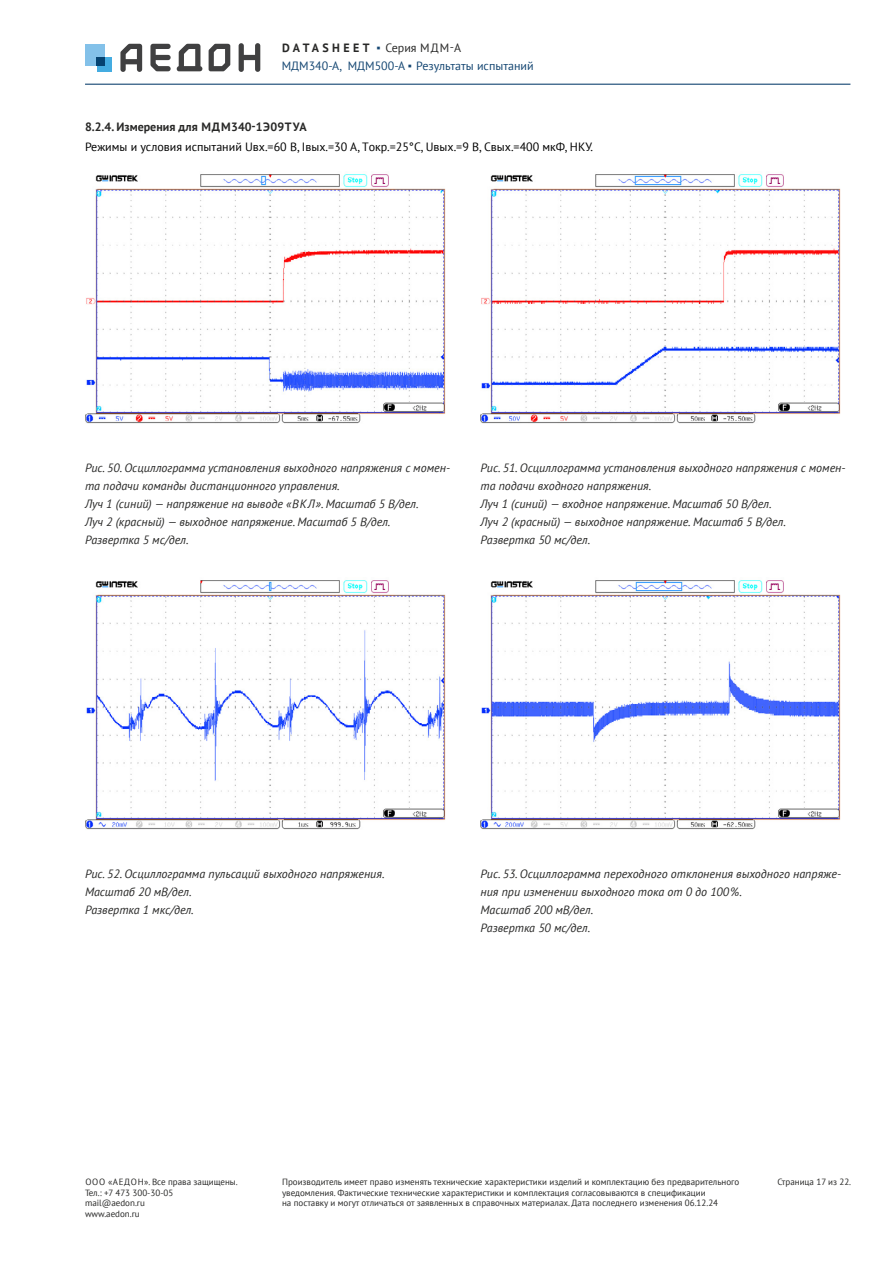
<style>
.page{position:relative;width:893px;height:1263px;background:#fff}
.page>*{position:absolute;margin:0;border:0;box-sizing:border-box;transform-origin:0 0}
.t1{font:italic 12px/18px "PT Sans";color:#282827}
.t2{font:12px "PT Sans";color:#000}
.t3{font:12px "PT Sans";color:#144672}
.t4{font:700 12px "PT Sans";color:#282827}
.t5{font:12px "PT Sans";color:#282827}
.t6{font:9px/10.8px "PT Sans";color:#282827}
.s1{font-weight:700}
.s2{font-family:"Arial";font-weight:900;color:#144672}
.s3{font-family:"Arial";font-weight:900}
</style>
<div class="page">
<hr style="left:85px;top:84px;width:765px;height:1px;background:#144672">
<svg style="left:239px;top:43px;width:21px;height:29px"></svg>
<svg style="left:177px;top:44px;width:25px;height:27px"></svg>
<svg style="left:209px;top:44px;width:21px;height:27px"></svg>
<svg style="left:150px;top:44px;width:21px;height:27px"></svg>
<svg style="left:120px;top:44px;width:22px;height:28px"></svg>
<div style="left:85px;top:44px;width:20px;height:22px;background:#83c1e9"></div>
<div style="left:97px;top:57px;width:14px;height:14px;background:#44ace1"></div>
<div style="left:97px;top:57px;width:8px;height:9px;background:#054371"></div>
<img style="left:85px;top:174px;width:361px;height:250px">
<img style="left:480px;top:174px;width:361px;height:250px">
<img style="left:85px;top:580px;width:361px;height:250px">
<img style="left:480px;top:580px;width:361px;height:250px">
<p class="t5" style="left:282px;top:40px;width:180px"><span class="s1">DATASHEET</span> <span class="s2">▪</span> Серия МДМ-А</p>
<p class="t3" style="left:282px;top:58px;width:253px">МДМ340-А, МДМ500-А <span class="s3">▪</span> Результаты испытаний</p>
<p class="t4" style="left:85px;top:119px;width:223px">8.2.4. Измерения для МДМ340-1Э09ТУА</p>
<p class="t2" style="left:85px;top:139px;width:510px">Режимы и условия испытаний Uвх.=60 В, Iвых.=30 A, Tокр.=25°C, Uвых.=9 В, Cвых.=400 мкФ, НКУ.</p>
<p class="t1" style="left:85px;top:459px;width:367px">Рис. 50. Осциллограмма установления выходного напряжения с момен&shy;та подачи команды дистанционного управления.<br>Луч 1 (синий) — напряжение на выводе «ВКЛ». Масштаб 5 В/дел.<br>Луч 2 (красный) — выходное напряжение. Масштаб 5 В/дел.<br>Развертка 5 мс/дел.</p>
<p class="t1" style="left:480px;top:459px;width:367px">Рис. 51. Осциллограмма установления выходного напряжения с момен&shy;та подачи входного напряжения.<br>Луч 1 (синий) — входное напряжение. Масштаб 50 В/дел.<br>Луч 2 (красный) — выходное напряжение. Масштаб 5 В/дел.<br>Развертка 50 мс/дел.</p>
<p class="t1" style="left:85px;top:865px;width:301px">Рис. 52. Осциллограмма пульсаций выходного напряжения.<br>Масштаб 20 мВ/дел.<br>Развертка 1 мкс/дел.</p>
<p class="t1" style="left:480px;top:865px;width:362px">Рис. 53. Осциллограмма переходного отклонения выходного напряже&shy;ния при изменении выходного тока от 0 до 100%.<br>Масштаб 200 мВ/дел.<br>Развертка 50 мс/дел.</p>
<p class="t6" style="left:282px;top:1176px;width:459px">Производитель имеет право изменять технические характеристики изделий и комплектацию без предварительного уведомления. Фактические технические характеристики и комплектация согласовываются в спецификации<br>на поставку и могут отличаться от заявленных в справочных материалах. Дата последнего изменения 06.12.24</p>
<p class="t6" style="left:85px;top:1176px;width:154px">ООО «АЕДОН». Все права защищены.</p>
<p class="t6" style="left:777px;top:1176px;width:75px">Страница 17 из 22.</p>
<p class="t6" style="left:85px;top:1187px;width:90px">Тел.: +7 473 300-30-05 mail@aedon.ru www.aedon.ru</p>
</div>
